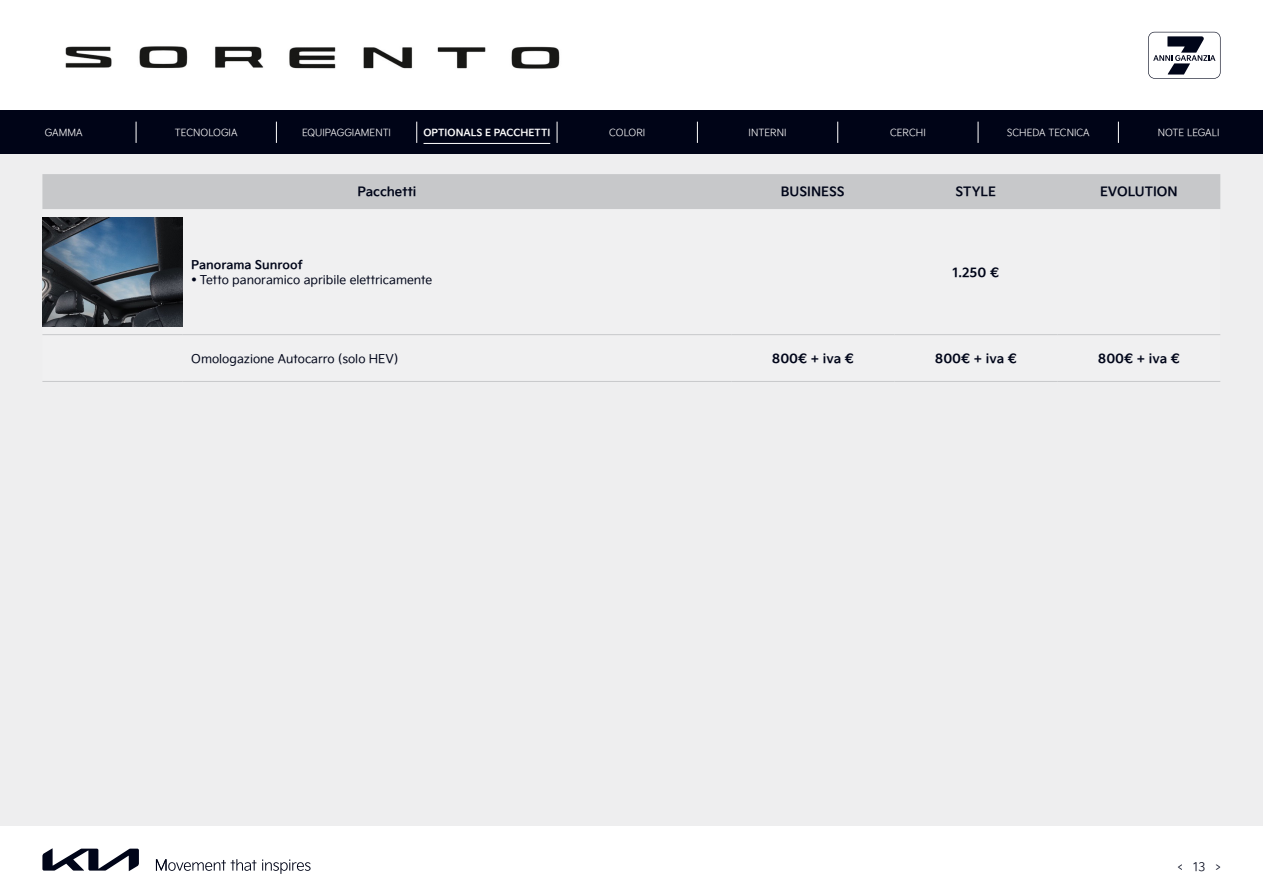
<style>
.page{position:relative;width:1263px;height:893px;background:#fff}
.page>*{position:absolute;margin:0;border:0;box-sizing:border-box;transform-origin:0 0}
.prezzo_tabella{font:12.75px "Kia Signature OTF Bold";color:#000519}
.intestazione_tabella{font:12.75px "Kia Signature OTF Bold";color:#000519}
.dotazioni{font:12px "Kia Signature OTF Regular";color:#000519}
.dotazioni_titolino{font:12px "Kia Signature OTF Bold";color:#000519}
.t1{font:12px "Kia Signature OTF Light";color:#000519}
.menu{font:9.75px "Kia Signature OTF Light";color:#fff}
.menu_attivo{font:9.75px "Kia Signature OTF Bold";color:#fff}
</style>
<div class="page">
<div style="left:0;top:110px;width:1263px;height:716px;background:#eeeeef"></div>
<svg style="left:42px;top:848px;width:97px;height:23px"></svg>
<svg style="left:262px;top:859px;width:49px;height:15px"></svg>
<svg style="left:156px;top:859px;width:100px;height:12px"></svg>
<svg style="left:1148px;top:32px;width:72px;height:47px"></svg>
<div style="left:0;top:110px;width:1263px;height:44px;background:#000519"></div>
<img style="left:65px;top:46px;width:495px;height:23px">
<div style="left:42px;top:174px;width:1178px;height:35px;background:#c7c8ca"></div>
<hr style="left:42px;top:334px;width:141px;height:1px;background:#c7c8ca">
<hr style="left:183px;top:334px;width:548px;height:1px;background:#c7c8ca">
<hr style="left:731px;top:334px;width:163px;height:1px;background:#c7c8ca">
<hr style="left:894px;top:334px;width:163px;height:1px;background:#c7c8ca">
<hr style="left:1057px;top:334px;width:163px;height:1px;background:#c7c8ca">
<hr style="left:42px;top:381px;width:141px;height:1px;background:#c7c8ca">
<hr style="left:183px;top:381px;width:548px;height:1px;background:#c7c8ca">
<hr style="left:731px;top:381px;width:163px;height:1px;background:#c7c8ca">
<hr style="left:894px;top:381px;width:163px;height:1px;background:#c7c8ca">
<hr style="left:1057px;top:381px;width:163px;height:1px;background:#c7c8ca">
<img style="left:42px;top:218px;width:141px;height:108px">
<svg style="left:136px;top:122px;width:1px;height:21px"></svg>
<svg style="left:557px;top:122px;width:1px;height:21px"></svg>
<svg style="left:697px;top:122px;width:1px;height:21px"></svg>
<svg style="left:837px;top:122px;width:1px;height:21px"></svg>
<svg style="left:978px;top:122px;width:1px;height:21px"></svg>
<svg style="left:1118px;top:122px;width:1px;height:21px"></svg>
<svg style="left:276px;top:122px;width:1px;height:21px"></svg>
<svg style="left:416px;top:122px;width:1px;height:21px"></svg>
<hr style="left:423px;top:143px;width:127px;height:1px;background:#fff">
<p class="menu" style="left:45px;top:125px;width:39px">GAMMA</p>
<p class="menu" style="left:175px;top:125px;width:64px">TECNOLOGIA</p>
<p class="menu" style="left:302px;top:125px;width:91px">EQUIPAGGIAMENTI</p>
<p class="menu_attivo" style="left:423px;top:125px;width:128px">OPTIONALS E PACCHETTI</p>
<p class="menu" style="left:609px;top:125px;width:38px">COLORI</p>
<p class="menu" style="left:749px;top:125px;width:39px">INTERNI</p>
<p class="menu" style="left:890px;top:125px;width:37px">CERCHI</p>
<p class="menu" style="left:1007px;top:125px;width:84px">SCHEDA TECNICA</p>
<p class="menu" style="left:1158px;top:125px;width:63px">NOTE LEGALI</p>
<p class="intestazione_tabella" style="left:357px;top:182px;width:60px">Pacchetti</p>
<p class="intestazione_tabella" style="left:781px;top:182px;width:65px">BUSINESS</p>
<p class="intestazione_tabella" style="left:955px;top:182px;width:42px">STYLE</p>
<p class="intestazione_tabella" style="left:1100px;top:182px;width:79px">EVOLUTION</p>
<p class="dotazioni_titolino" style="left:191px;top:256px;width:113px">Panorama Sunroof</p>
<p class="dotazioni" style="left:191px;top:271px;width:243px">• Tetto panoramico apribile elettricamente</p>
<p class="prezzo_tabella" style="left:952px;top:263px;width:48px">1.250 €</p>
<p class="dotazioni" style="left:191px;top:349px;width:208px">Omologazione Autocarro (solo HEV)</p>
<p class="prezzo_tabella" style="left:772px;top:349px;width:84px">800€ + iva €</p>
<p class="prezzo_tabella" style="left:935px;top:349px;width:84px">800€ + iva €</p>
<p class="prezzo_tabella" style="left:1098px;top:349px;width:84px">800€ + iva €</p>
<p class="t1" style="left:1178px;top:858px;width:44px">&lt; 13 &gt;</p>
</div>
